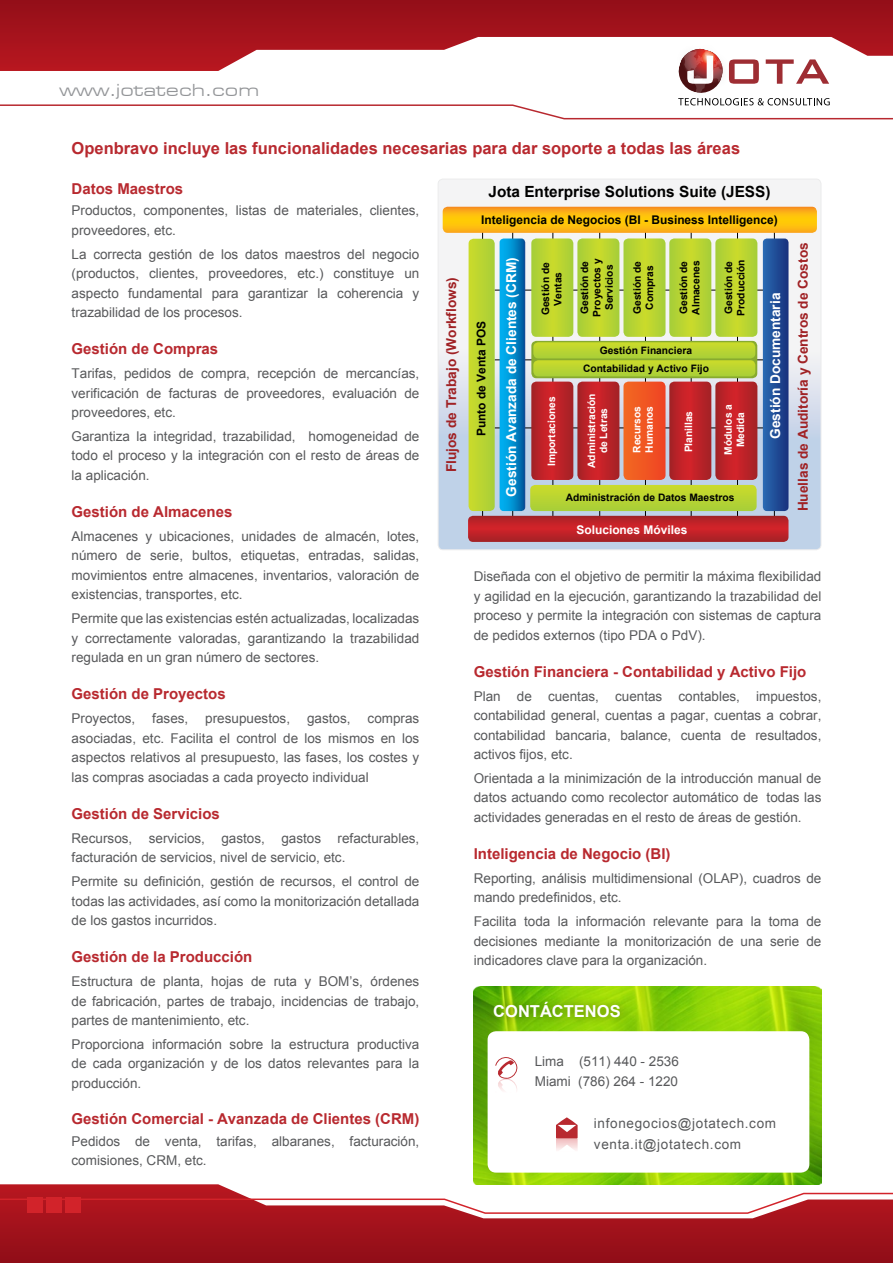
<style>
.page{position:relative;width:893px;height:1263px;background:#fff}
.page>*{position:absolute;margin:0;border:0;box-sizing:border-box;transform-origin:0 0}
.t1{font:18px "Eurostile Extended";color:#939598}
.t2{font:700 16.5px "Arial";color:#b8292f}
.t3{font:700 16.5px "Arial";color:#fff}
.t4{font:700 15.45px "Arial";color:#000}
.t5{font:700 15px "Arial";color:#b8292f}
.t6{font:700 13.65px "Arial";color:#a02225}
.t7{font:700 13.65px "Arial";color:#fff}
.t8{font:13.5px/19.5px "Arial";color:#58595b;text-align:justify}
.t9{font:13.5px/20.4px "Arial";letter-spacing:.05em;color:#58595b}
.t10{font:700 12px "Arial";color:#000}
.t11{font:700 12px "Arial";color:#fff}
.t12{font:700 10.2px/12.3px "Arial";color:#000}
.t13{font:700 10.2px/12.3px "Arial";color:#fff;text-align:center}
</style>
<div class="page">
<svg style="left:0;top:1184px;width:893px;height:79px;background:#a82e36"></svg>
<svg style="left:0;top:1192px;width:893px;height:22px"></svg>
<svg style="left:438px;top:179px;width:383px;height:371px"></svg>
<div style="left:438px;top:179px;width:383px;height:371px;border:1px solid #bcbdbf;border-radius:5px"></div>
<hr style="left:553px;top:230px;width:1px;height:295px;background:#000">
<hr style="left:599px;top:230px;width:1px;height:295px;background:#000">
<hr style="left:645px;top:230px;width:1px;height:295px;background:#000">
<hr style="left:691px;top:230px;width:1px;height:295px;background:#000">
<hr style="left:737px;top:230px;width:1px;height:295px;background:#000">
<hr style="left:495px;top:360px;width:269px;height:1px;background:#000">
<svg style="left:531px;top:341px;width:226px;height:37px"></svg>
<hr style="left:482px;top:230px;width:1px;height:295px;background:#000">
<hr style="left:512px;top:230px;width:1px;height:295px;background:#000">
<hr style="left:774px;top:230px;width:1px;height:295px;background:#000">
<hr style="left:495px;top:428px;width:269px;height:1px;background:#000">
<hr style="left:495px;top:290px;width:269px;height:1px;background:#000">
<svg style="left:763px;top:238px;width:25px;height:273px;background:#204e97"></svg>
<svg style="left:468px;top:516px;width:320px;height:26px;background:#bb2228"></svg>
<div style="left:530px;top:485px;width:227px;height:26px;background:linear-gradient(to bottom,#cbdb2a,#a9cf38);border-radius:5px"></div>
<svg style="left:533px;top:342px;width:222px;height:16px;background:#b9d431"></svg>
<div style="left:469px;top:239px;width:26px;height:272px;background:linear-gradient(to right,#cbdb2b,#a9cf39);border-radius:5px"></div>
<svg style="left:500px;top:238px;width:25px;height:273px;background:#018bcc"></svg>
<svg style="left:531px;top:238px;width:42px;height:99px;background:#b8d434"></svg>
<svg style="left:577px;top:238px;width:42px;height:99px;background:#b8d435"></svg>
<svg style="left:623px;top:238px;width:42px;height:99px;background:#b9d435"></svg>
<svg style="left:669px;top:238px;width:42px;height:99px;background:#b8d434"></svg>
<svg style="left:715px;top:238px;width:42px;height:99px;background:#b8d435"></svg>
<svg style="left:531px;top:382px;width:42px;height:98px;background:#bb2329"></svg>
<svg style="left:577px;top:382px;width:42px;height:98px;background:#bb2429"></svg>
<div style="left:623px;top:382px;width:42px;height:98px;background:linear-gradient(to right,#f26a21,#ef4523);border-radius:5px"></div>
<svg style="left:669px;top:382px;width:42px;height:98px;background:#bb2329"></svg>
<svg style="left:715px;top:382px;width:42px;height:98px;background:#bb2429"></svg>
<svg style="left:443px;top:207px;width:374px;height:26px;background:#fcb811"></svg>
<svg style="left:533px;top:360px;width:222px;height:16px;background:#b9d431"></svg>
<svg style="left:0;top:71px;width:893px;height:49px"></svg>
<svg style="left:0;top:0;width:893px;height:71px"></svg>
<img style="left:474px;top:987px;width:347px;height:198px">
<div style="left:488px;top:1031px;width:321px;height:141px;background:#fff;border-radius:9px"></div>
<svg style="left:495px;top:1057px;width:23px;height:34px"></svg>
<svg style="left:556px;top:1117px;width:22px;height:33px"></svg>
<div style="left:483px;top:992px;width:148px;height:36px;background:#000;opacity:.45"></div>
<h1 class="t1" style="left:60px;top:81px;width:201px">www.jotatech.com</h1>
<p class="t2" style="left:72px;top:137px;width:670px">Openbravo incluye las funcionalidades necesarias para dar soporte a todas las áreas</p>
<p class="t5" style="left:72px;top:179px;width:113px">Datos Maestros</p>
<p class="t8" style="left:72px;top:201px;width:349px">Productos, componentes, listas de materiales, clientes, proveedores, etc.</p>
<p class="t8" style="left:72px;top:244px;width:349px">La correcta gestión de los datos maestros del negocio (productos, clientes, proveedores, etc.) constituye un aspecto fundamental para garantizar la coherencia y trazabilidad de los procesos.</p>
<p class="t5" style="left:72px;top:339px;width:148px">Gestión de Compras</p>
<p class="t8" style="left:72px;top:364px;width:349px">Tarifas, pedidos de compra, recepción de mercancías, verificación de facturas de proveedores, evaluación de proveedores, etc.</p>
<p class="t8" style="left:72px;top:427px;width:349px">Garantiza la integridad, trazabilidad, homogeneidad de todo el proceso y la integración con el resto de áreas de la aplicación.</p>
<p class="t5" style="left:72px;top:502px;width:162px">Gestión de Almacenes</p>
<p class="t8" style="left:72px;top:527px;width:349px">Almacenes y ubicaciones, unidades de almacén, lotes, número de serie, bultos, etiquetas, entradas, salidas, movimientos entre almacenes, inventarios, valoración de existencias, transportes, etc.</p>
<p class="t8" style="left:72px;top:609px;width:349px">Permite que las existencias estén actualizadas, localizadas y correctamente valoradas, garantizando la trazabilidad regulada en un gran número de sectores.</p>
<p class="t5" style="left:72px;top:684px;width:156px">Gestión de Proyectos</p>
<p class="t8" style="left:72px;top:709px;width:65px">Proyectos,</p>
<p class="t8" style="left:152px;top:709px;width:38px">fases,</p>
<p class="t8" style="left:205px;top:709px;width:86px">presupuestos,</p>
<p class="t8" style="left:307px;top:709px;width:45px">gastos,</p>
<p class="t4" style="left:488px;top:181px;width:284px">Jota Enterprise Solutions Suite (JESS)</p>
<p class="t10" style="left:481px;top:212px;width:298px">Inteligencia de Negocios (BI - Business Intelligence)</p>
<p class="t6" style="left:794px;top:511px;width:270px;rotate:-90deg">Huellas de Auditoría y Centros de Costos</p>
<p class="t7" style="left:502px;top:497px;width:241px;rotate:-90deg">Gestión Avanzada de Clientes (CRM)</p>
<p class="t12" style="left:540px;top:315px;width:54px;text-align:center;rotate:-90deg">Gestión de<br>Ventas</p>
<p class="t12" style="left:631px;top:314px;width:54px;rotate:-90deg">Gestión de</p>
<p class="t12" style="left:678px;top:315px;width:56px;rotate:-90deg">Gestión de<br>Almacenes</p>
<p class="t12" style="left:579px;top:317px;width:60px;rotate:-90deg">Gestión de<br>Proyectos y</p>
<p class="t12" style="left:723px;top:316px;width:58px;rotate:-90deg">Gestión de<br>Producción</p>
<p class="t12" style="left:603px;top:310px;width:47px;rotate:-90deg">Servicios</p>
<p class="t12" style="left:644px;top:310px;width:46px;rotate:-90deg">Compras</p>
<p class="t6" style="left:442px;top:472px;width:197px;rotate:-90deg">Flujos de Trabajo (Workflows)</p>
<p class="t7" style="left:766px;top:439px;width:147px;rotate:-90deg">Gestión Documentaria</p>
<p class="t10" style="left:473px;top:436px;width:117px;rotate:-90deg">Punto de Venta POS</p>
<p class="t12" style="left:583px;top:342px;width:127px;line-height:18px;text-align:center">Gestión Financiera<br>Contabilidad y Activo Fijo</p>
<p class="t13" style="left:546px;top:466px;width:72px;rotate:-90deg">Importaciones</p>
<p class="t13" style="left:586px;top:468px;width:76px;rotate:-90deg">Administración de Letras</p>
<p class="t13" style="left:631px;top:453px;width:48px;text-align:left;rotate:-90deg">Recursos<br>Humanos</p>
<p class="t13" style="left:683px;top:452px;width:43px;rotate:-90deg">Planillas</p>
<p class="t13" style="left:722px;top:455px;width:52px;rotate:-90deg">Módulos a<br>Medida</p>
<p class="t12" style="left:566px;top:491px;width:170px">Administración de Datos Maestros</p>
<p class="t11" style="left:576px;top:522px;width:113px">Soluciones Móviles</p>
<p class="t8" style="left:474px;top:567px;width:349px">Diseñada con el objetivo de permitir la máxima flexibilidad y agilidad en la ejecución, garantizando la trazabilidad del proceso y permite la integración con sistemas de captura de pedidos externos (tipo PDA o PdV).</p>
<p class="t5" style="left:474px;top:662px;width:334px">Gestión Financiera - Contabilidad y Activo Fijo</p>
<p class="t8" style="left:474px;top:686px;width:349px">Plan de cuentas, cuentas contables, impuestos, contabilidad general, cuentas a pagar, cuentas a cobrar, contabilidad bancaria, balance, cuenta de resultados, activos fijos, etc.</p>
<p class="t8" style="left:474px;top:768px;width:349px">Orientada a la minimización de la introducción manual de datos actuando como recolector automático de todas las actividades generadas en el resto de áreas de gestión.</p>
<p class="t5" style="left:474px;top:844px;width:198px">Inteligencia de Negocio (BI)</p>
<p class="t8" style="left:474px;top:868px;width:349px">Reporting, análisis multidimensional (OLAP), cuadros de mando predefinidos, etc.</p>
<p class="t8" style="left:474px;top:912px;width:349px">Facilita toda la información relevante para la toma de decisiones mediante la monitorización de una serie de indicadores clave para la organización.</p>
<p class="t8" style="left:72px;top:709px;width:349px;text-indent:296px">compras asociadas, etc. Facilita el control de los mismos en los aspectos relativos al presupuesto, las fases, los costes y las compras asociadas a cada proyecto individual</p>
<p class="t5" style="left:72px;top:804px;width:150px">Gestión de Servicios</p>
<p class="t8" style="left:72px;top:828px;width:349px">Recursos, servicios, gastos, gastos refacturables, facturación de servicios, nivel de servicio, etc.</p>
<p class="t8" style="left:72px;top:872px;width:349px">Permite su definición, gestión de recursos, el control de todas las actividades, así como la monitorización detallada de los gastos incurridos.</p>
<p class="t5" style="left:72px;top:947px;width:182px">Gestión de la Producción</p>
<p class="t8" style="left:72px;top:972px;width:349px">Estructura de planta, hojas de ruta y BOM’s, órdenes de fabricación, partes de trabajo, incidencias de trabajo, partes de mantenimiento, etc.</p>
<p class="t8" style="left:72px;top:1034px;width:349px">Proporciona información sobre la estructura productiva de cada organización y de los datos relevantes para la producción.</p>
<p class="t5" style="left:72px;top:1109px;width:349px">Gestión Comercial - Avanzada de Clientes (CRM)</p>
<p class="t8" style="left:72px;top:1131px;width:349px">Pedidos de venta, tarifas, albaranes, facturación, comisiones, CRM, etc.</p>
<p class="t3" style="left:493px;top:1001px;width:129px">CONTÁCTENOS</p>
<p class="t8" style="left:535px;top:1051px;width:146px;line-height:20.4px">Lima (511) 440 - 2536<br>Miami (786) 264 - 1220</p>
<p class="t9" style="left:594px;top:1113px;width:184px">infonegocios@jotatech.com venta.it@jotatech.com</p>
</div>
